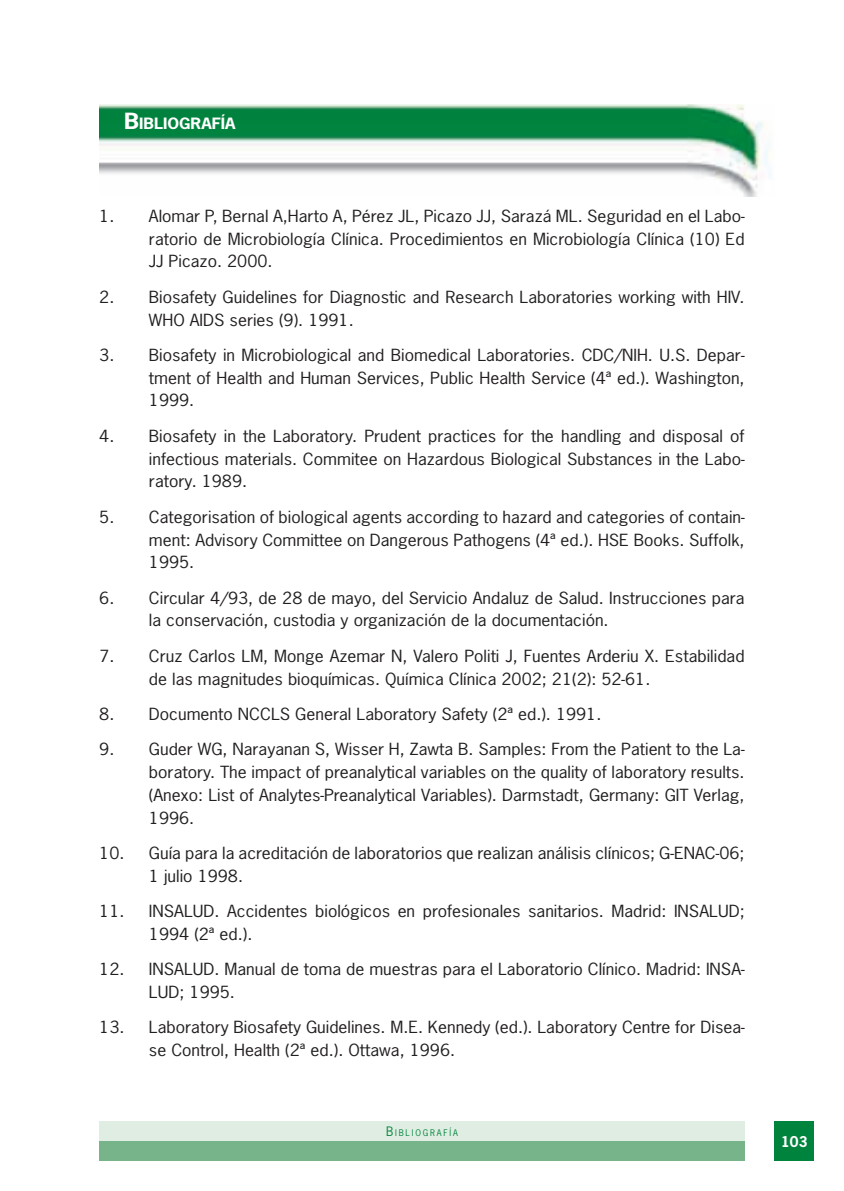
<style>
.page{position:relative;width:844px;height:1191px;background:#fff}
.page>*{position:absolute;margin:0;border:0;box-sizing:border-box;transform-origin:0 0}
.t1{font:15.75px/22.8px "News Gothic";color:#231f20;scale:1.11 1}
.t2{font:700 14.7px "News Gothic";color:#fff;scale:1.11 1}
.t3{font:700 14px "News Gothic";color:#fff}
.t4{font:8.58px "News Gothic";letter-spacing:.215em;color:#00843d}
.s1{font-size:21px}
.s2{font-size:12.25px}
</style>
<div class="page">
<div style="left:774px;top:1121px;width:40px;height:40px;background:#00843d"></div>
<div style="left:99px;top:1141px;width:645px;height:20px;background:#77b48a"></div>
<div style="left:99px;top:1121px;width:645px;height:20px;background:#e0ede2"></div>
<img style="left:99px;top:104px;width:672px;height:92px">
<p class="t2" style="left:124px;top:114px;width:102px"><span class="s1">B</span>IBLIOGRAFÍA</p>
<p class="t1" style="left:149px;top:204px;width:538px;text-align:justify;text-indent:-50px">1. Alomar P, Bernal A,Harto A, Pérez JL, Picazo JJ, Sarazá ML. Seguridad en el Labo&shy;ratorio de Microbiología Clínica. Procedimientos en Microbiología Clínica (10) Ed JJ Picazo. 2000.</p>
<p class="t1" style="left:149px;top:285px;width:538px;text-indent:-50px">2. Biosafety Guidelines for Diagnostic and Research Laboratories working with HIV.<br>WHO AIDS series (9). 1991.</p>
<p class="t1" style="left:149px;top:343px;width:538px;text-align:justify;text-indent:-50px">3. Biosafety in Microbiological and Biomedical Laboratories. CDC/NIH. U.S. Depar&shy;tment of Health and Human Services, Public Health Service (4ª ed.). Washington, 1999.</p>
<p class="t1" style="left:149px;top:424px;width:538px;text-align:justify;text-indent:-50px">4. Biosafety in the Laboratory. Prudent practices for the handling and disposal of infectious materials. Commitee on Hazardous Biological Substances in the Labo&shy;ratory. 1989.</p>
<p class="t1" style="left:149px;top:505px;width:538px;text-align:justify;text-indent:-50px">5. Categorisation of biological agents according to hazard and categories of contain&shy;ment: Advisory Committee on Dangerous Pathogens (4ª ed.). HSE Books. Suffolk, 1995.</p>
<p class="t1" style="left:149px;top:586px;width:538px;text-indent:-50px">6. Circular 4/93, de 28 de mayo, del Servicio Andaluz de Salud. Instrucciones para la conservación, custodia y organización de la documentación.</p>
<p class="t1" style="left:149px;top:644px;width:538px;text-indent:-50px">7. Cruz Carlos LM, Monge Azemar N, Valero Politi J, Fuentes Arderiu X. Estabilidad de las magnitudes bioquímicas. Química Clínica 2002; 21(2): 52-61.</p>
<p class="t1" style="left:99px;top:702px;width:454px">8. Documento NCCLS General Laboratory Safety (2ª ed.). 1991.</p>
<p class="t1" style="left:149px;top:737px;width:538px;text-align:justify;text-indent:-50px">9. Guder WG, Narayanan S, Wisser H, Zawta B. Samples: From the Patient to the La&shy;boratory. The impact of preanalytical variables on the quality of laboratory results. (Anexo: List of Analytes-Preanalytical Variables). Darmstadt, Germany: GIT Verlag, 1996.</p>
<p class="t1" style="left:149px;top:841px;width:538px;text-indent:-50px">10. Guía para la acreditación de laboratorios que realizan análisis clínicos; G-ENAC-06;<br>1 julio 1998.</p>
<p class="t1" style="left:149px;top:899px;width:538px;text-indent:-50px">11. INSALUD. Accidentes biológicos en profesionales sanitarios. Madrid: INSALUD;<br>1994 (2ª ed.).</p>
<p class="t1" style="left:149px;top:957px;width:538px;text-indent:-50px">12. INSALUD. Manual de toma de muestras para el Laboratorio Clínico. Madrid: INSA-<br>LUD; 1995.</p>
<p class="t1" style="left:149px;top:1015px;width:538px;text-indent:-50px">13. Laboratory Biosafety Guidelines. M.E. Kennedy (ed.). Laboratory Centre for Disea&shy;se Control, Health (2ª ed.). Ottawa, 1996.</p>
<p class="t4" style="left:386px;top:1127px;width:73px"><span class="s2">B</span>IBLIOGRAFÍA</p>
<p class="t3" style="left:781px;top:1132px;width:28px">103</p>
</div>
